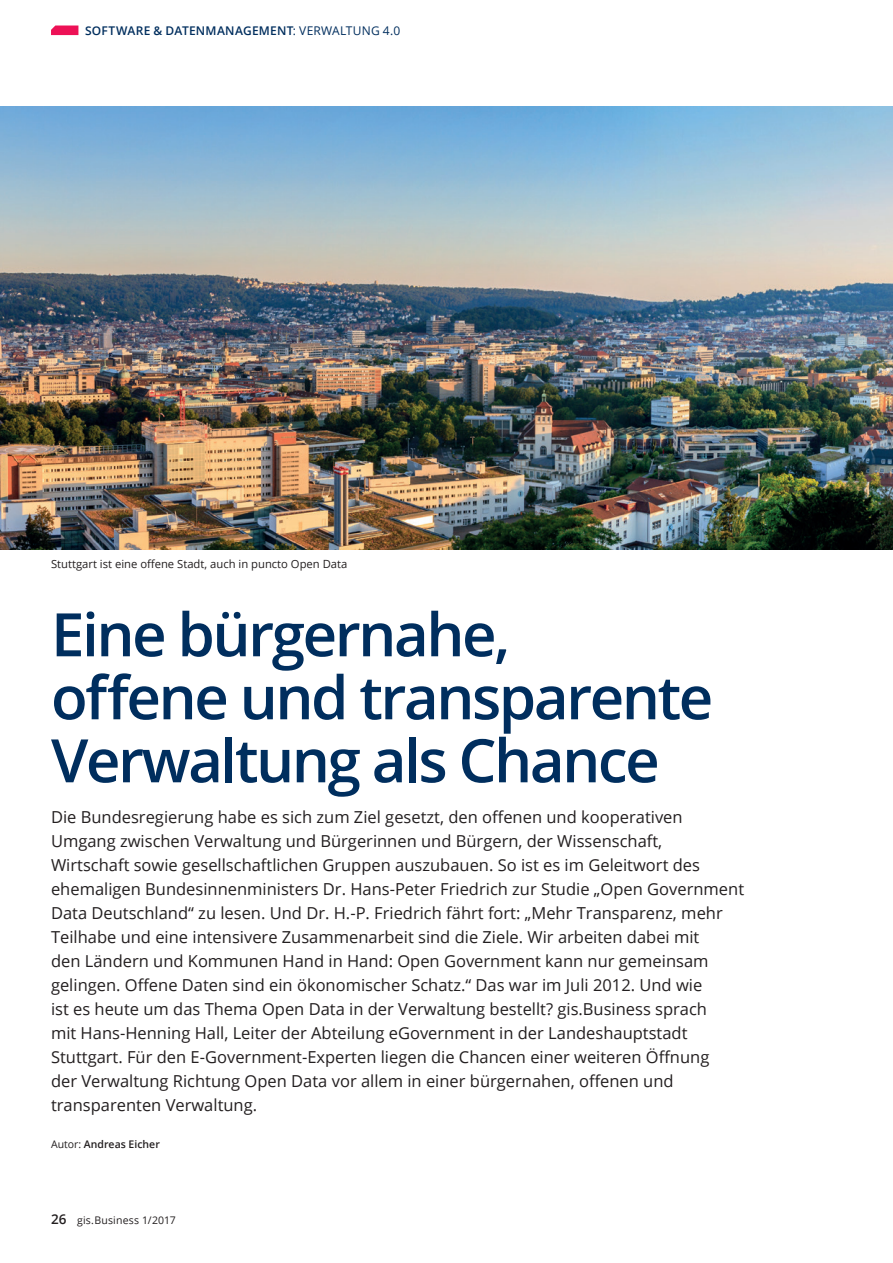
<style>
.page{position:relative;width:893px;height:1263px;background:#fff}
.page>*{position:absolute;margin:0;border:0;box-sizing:border-box;transform-origin:0 0}
.t1{font:600 60px/63px "Open Sans";letter-spacing:-.04em;color:#002e5e}
.t2{font:16.5px/24px "Open Sans";color:#231f20}
.t3{font:600 12px "Open Sans";letter-spacing:.02em;color:#002e5e}
.t4{font:11.25px "Open Sans";color:#231f20}
.t5{font:10.5px "Open Sans";letter-spacing:.02em;color:#231f20}
.t6{font:600 10.5px "Open Sans";color:#231f20}
.s1{font-weight:400}
.s2{font-weight:600;font-size:13.5px}
</style>
<div class="page">
<svg style="left:51px;top:26px;width:27px;height:9px"></svg>
<img style="left:0;top:106px;width:893px;height:443px">
<p class="t3" style="left:85px;top:22px;width:317px">SOFTWARE &amp; DATENMANAGEMENT<span class="s1">: VERWALTUNG 4.0</span></p>
<p class="t4" style="left:51px;top:556px;width:298px">Stuttgart ist eine offene Stadt, auch in puncto Open Data</p>
<h1 class="t1" style="left:51px;top:602px;width:664px">Eine bürgernahe,<br>offene und transparente<br>Verwaltung als Chance</h1>
<p class="t2" style="left:51px;top:805px;width:695px">Die Bundesregierung habe es sich zum Ziel gesetzt, den offenen und kooperativen Umgang zwischen Verwaltung und Bürgerinnen und Bürgern, der Wissenschaft, Wirtschaft sowie gesellschaftlichen Gruppen auszubauen. So ist es im Geleitwort des ehemaligen Bundesinnenministers Dr. Hans-Peter Friedrich zur Studie „Open Government Data Deutschland“ zu lesen. Und Dr. H.-P. Friedrich fährt fort: „Mehr Transparenz, mehr Teilhabe und eine intensivere Zusammenarbeit sind die Ziele. Wir arbeiten dabei mit<br>den Ländern und Kommunen Hand in Hand: Open Government kann nur gemeinsam gelingen. Offene Daten sind ein ökonomischer Schatz.“ Das war im Juli 2012. Und wie<br>ist es heute um das Thema Open Data in der Verwaltung bestellt? gis.Business sprach<br>mit Hans-Henning Hall, Leiter der Abteilung eGovernment in der Landeshauptstadt Stuttgart. Für den E-Government-Experten liegen die Chancen einer weiteren Öffnung<br>der Verwaltung Richtung Open Data vor allem in einer bürgernahen, offenen und transparenten Verwaltung.</p>
<p class="t6" style="left:51px;top:1136px;width:110px"><span class="s1">Autor:</span> Andreas Eicher</p>
<p class="t5" style="left:51px;top:1213px;width:126px"><span class="s2">26</span> gis.Business 1/2017</p>
</div>
